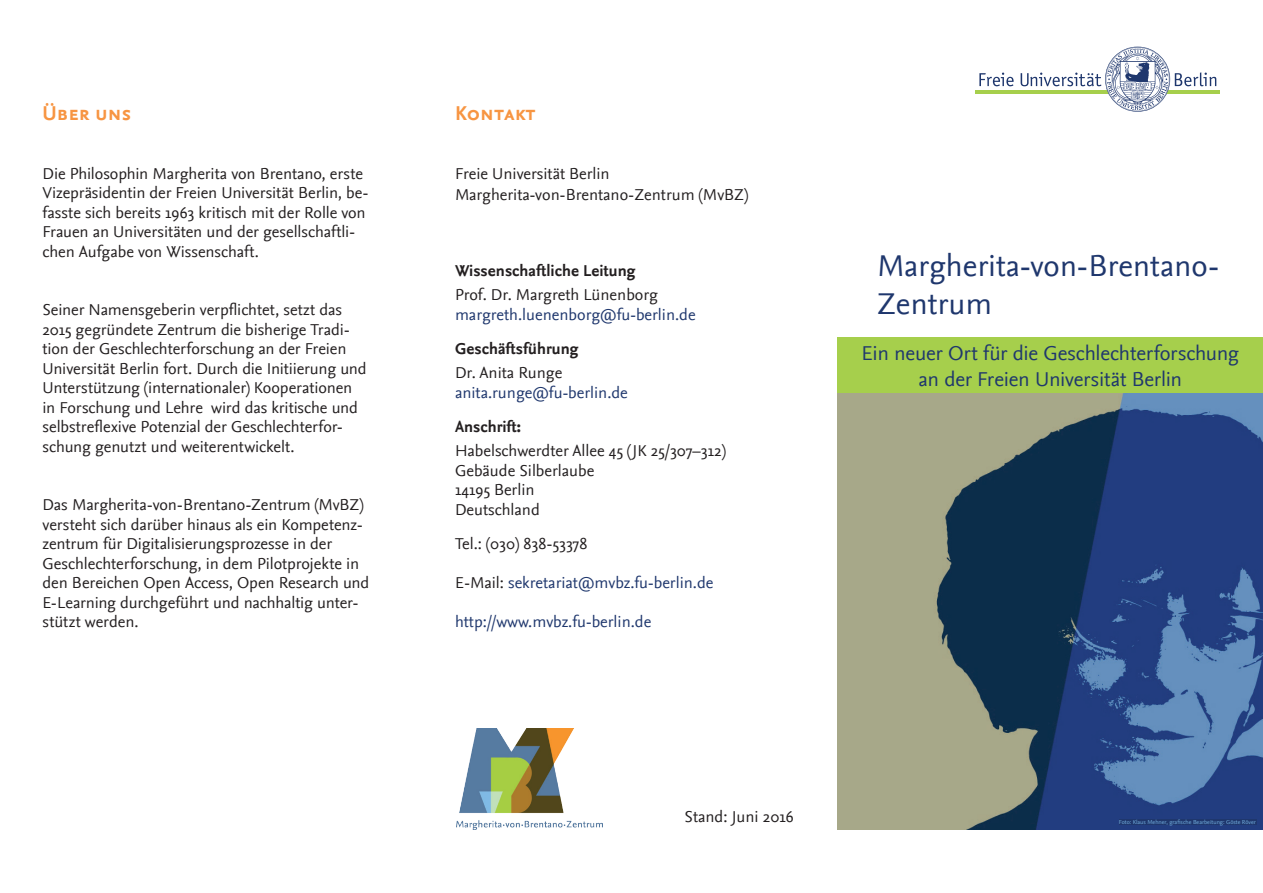
<style>
.page{position:relative;width:1263px;height:893px;background:#fff}
.page>*{position:absolute;margin:0;border:0;box-sizing:border-box;transform-origin:0 0}
.t1{font:31.5px/37.8px "Nexus Sans";color:#1f376d}
.t2{font:21px/25.5px "Nexus Sans";letter-spacing:-.01em;color:#1f376d;text-align:center}
.t3{font:21px "Nexus Sans Bold SC";color:#f79542}
.t4{font:16.5px/19.5px "Nexus Sans";letter-spacing:-.005em;color:#231f20}
.t5{font:16.5px "Nexus Sans";color:#1f376d}
.t6{font:700 16.5px "Nexus Sans TF";color:#231f20}
.t7{font:6px "Nexus Sans";color:#73afdf}
.s1{color:#231f20}
</style>
<div class="page">
<svg style="left:979px;top:73px;width:34px;height:13px"></svg>
<hr style="left:975px;top:90px;width:245px;height:4px;background:#a6cf4c">
<svg style="left:1020px;top:47px;width:196px;height:65px"></svg>
<div style="left:838px;top:338px;width:425px;height:55px;background:#a6cf4c"></div>
<img style="left:837px;top:393px;width:426px;height:436px">
<img style="left:456px;top:728px;width:146px;height:101px">
<div style="left:1119px;top:820px;width:137px;height:5px;background:#1f376d"></div>
<p class="t3" style="left:43px;top:101px;width:90px">Über uns</p>
<p class="t4" style="left:43px;top:164px;width:328px">Die Philosophin Margherita von Brentano, erste Vizepräsidentin der Freien Universität Berlin, be&shy;fasste sich bereits 1963 kritisch mit der Rolle von Frauen an Universitäten und der gesellschaftli&shy;chen Aufgabe von Wissenschaft.</p>
<p class="t4" style="left:43px;top:300px;width:326px">Seiner Namensgeberin verpflichtet, setzt das 2015 gegründete Zentrum die bisherige Tradi&shy;tion der Geschlechterforschung an der Freien Universität Berlin fort. Durch die Initiierung und Unterstützung (internationaler) Kooperationen in Forschung und Lehre wird das kritische und selbstreflexive Potenzial der Geschlechterfor&shy;schung genutzt und weiterentwickelt.</p>
<p class="t4" style="left:43px;top:495px;width:328px">Das Margherita-von-Brentano-Zentrum (MvBZ) versteht sich darüber hinaus als ein Kompetenz&shy;zentrum für Digitalisierungsprozesse in der Geschlechterforschung, in dem Pilotprojekte in den Bereichen Open Access, Open Research und E-Learning durchgeführt und nachhaltig unter&shy;stützt werden.</p>
<p class="t3" style="left:455px;top:101px;width:82px">Kontakt</p>
<p class="t4" style="left:455px;top:163px;width:295px;line-height:21px">Freie Universität Berlin<br>Margherita-von-Brentano-Zentrum (MvBZ)</p>
<p class="t6" style="left:455px;top:262px;width:182px">Wissenschaftliche Leitung</p>
<p class="t4" style="left:455px;top:285px;width:204px">Prof. Dr. Margreth Lünenborg</p>
<p class="t5" style="left:455px;top:305px;width:242px">margreth.luenenborg@fu-berlin.de</p>
<p class="t6" style="left:455px;top:340px;width:125px">Geschäftsführung</p>
<p class="t4" style="left:455px;top:363px;width:109px">Dr. Anita Runge</p>
<p class="t5" style="left:455px;top:383px;width:174px">anita.runge@fu-berlin.de</p>
<p class="t6" style="left:455px;top:418px;width:68px">Anschrift:</p>
<p class="t4" style="left:455px;top:441px;width:272px">Habelschwerdter Allee 45 (JK 25/307–312)<br>Gebäude Silberlaube<br>14195 Berlin<br>Deutschland</p>
<p class="t4" style="left:455px;top:534px;width:134px">Tel.: (030) 838-53378</p>
<p class="t5" style="left:455px;top:574px;width:260px"><span class="s1">E-Mail:</span> sekretariat@mvbz.fu-berlin.de</p>
<p class="t5" style="left:455px;top:613px;width:198px">http://www.mvbz.fu-berlin.de</p>
<h1 class="t1" style="left:877px;top:247px;width:344px">Margherita-von-Brentano-<br>Zentrum</h1>
<p class="t2" style="left:862px;top:341px;width:379px">Ein neuer Ort für die Geschlechterforschung an der Freien Universität Berlin</p>
<p class="t4" style="left:685px;top:807px;width:111px">Stand: Juni 2016</p>
<p class="t7" style="left:1119px;top:819px;width:138px">Foto: Klaus Mehner, grafische Bearbeitung: Göste Röver</p>
</div>
